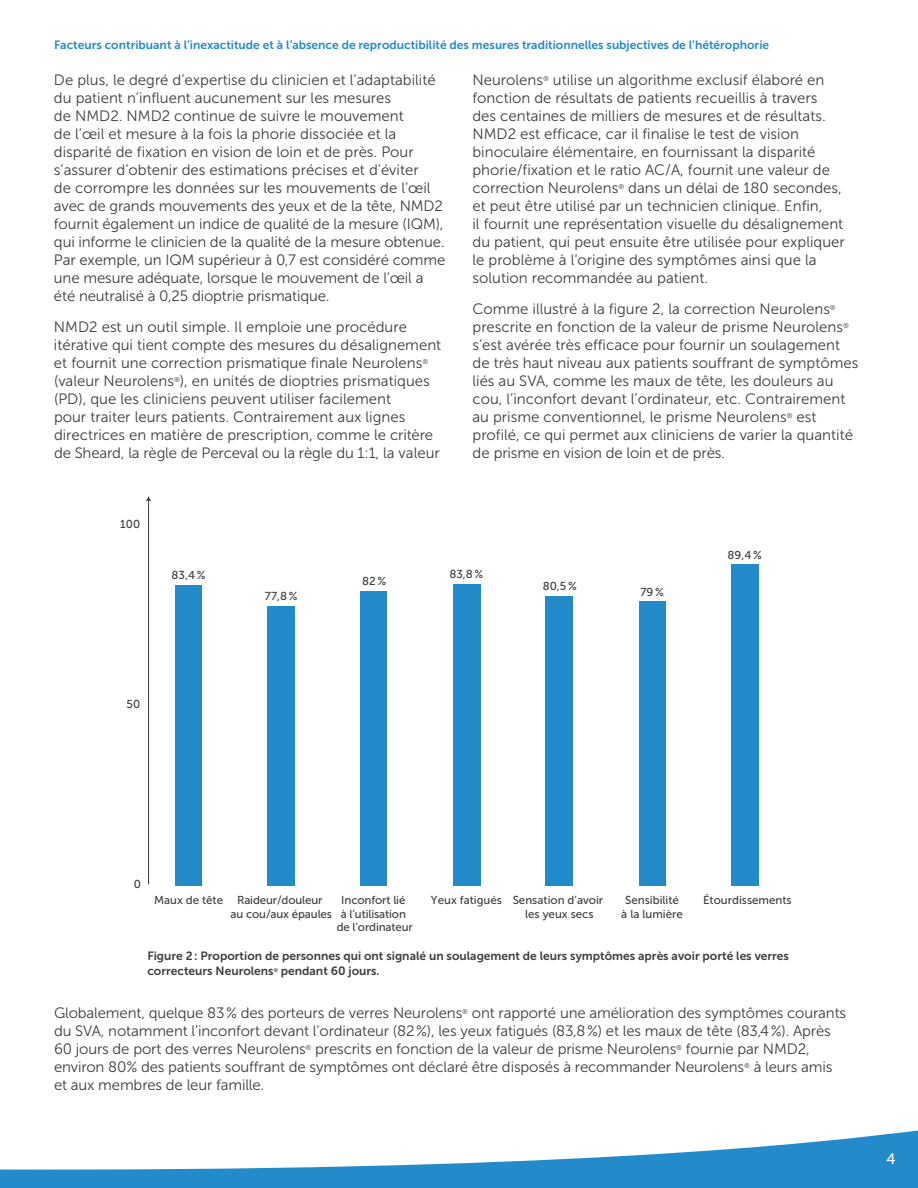
<style>
.page{position:relative;width:918px;height:1188px;background:#fff}
.page>*{position:absolute;margin:0;border:0;box-sizing:border-box;transform-origin:0 0}
.t1{font:15px/18px "Museo Sans 300";color:#3e3e3f}
.t2{font:15px "Museo Sans 500";color:#fff}
.t3{font:12px/14.4px "Museo Sans 700";color:#3e3e3f}
.t4{font:12px "Museo Sans 700";color:#248bcb}
.t5{font:11.55px/13.8px "Museo Sans 500";color:#3e3e3f}
.t6{font:5.25px "Museo Sans 700";color:#3e3e3f}
</style>
<div class="page">
<svg style="left:0;top:1130px;width:918px;height:58px"></svg>
<hr style="left:148px;top:500px;width:1px;height:385px;background:#3e3e3f">
<svg style="left:146px;top:496px;width:5px;height:5px"></svg>
<div style="left:175px;top:586px;width:27px;height:300px;background:#248bcb"></div>
<div style="left:268px;top:606px;width:27px;height:280px;background:#248bcb"></div>
<div style="left:360px;top:591px;width:27px;height:295px;background:#248bcb"></div>
<div style="left:453px;top:584px;width:27px;height:302px;background:#248bcb"></div>
<div style="left:546px;top:596px;width:27px;height:290px;background:#248bcb"></div>
<div style="left:639px;top:602px;width:27px;height:284px;background:#248bcb"></div>
<div style="left:731px;top:565px;width:27px;height:321px;background:#248bcb"></div>
<p class="t4" style="left:54px;top:38px;width:717px">Facteurs contribuant à l’inexactitude et à l’absence de reproductibilité des mesures traditionnelles subjectives de l’hétérophorie</p>
<p class="t1" style="left:54px;top:71px;width:393px">De plus, le degré d’expertise du clinicien et l’adaptabilité du patient n’influent aucunement sur les mesures<br>de NMD2. NMD2 continue de suivre le mouvement<br>de l’œil et mesure à la fois la phorie dissociée et la disparité de fixation en vision de loin et de près. Pour s’assurer d’obtenir des estimations précises et d’éviter<br>de corrompre les données sur les mouvements de l’œil avec de grands mouvements des yeux et de la tête, NMD2 fournit également un indice de qualité de la mesure (IQM), qui informe le clinicien de la qualité de la mesure obtenue.<br>Par exemple, un IQM supérieur à 0,7 est considéré comme une mesure adéquate, lorsque le mouvement de l’œil a été neutralisé à 0,25 dioptrie prismatique.</p>
<p class="t1" style="left:54px;top:318px;width:389px">NMD2 est un outil simple. Il emploie une procédure itérative qui tient compte des mesures du désalignement et fournit une correction prismatique finale Neurolens<sup>® </sup>(valeur Neurolens<sup>®</sup>), en unités de dioptries prismatiques (PD), que les cliniciens peuvent utiliser facilement<br>pour traiter leurs patients. Contrairement aux lignes directrices en matière de prescription, comme le critère de Sheard, la règle de Perceval ou la règle du 1 :1, la valeur</p>
<p class="t5" style="left:120px;top:517px;width:22px">100</p>
<p class="t1" style="left:472px;top:71px;width:374px">Neurolens<sup>®</sup> utilise un algorithme exclusif élaboré en fonction de résultats de patients recueillis à travers des centaines de milliers de mesures et de résultats.<br>NMD2 est efficace, car il finalise le test de vision binoculaire élémentaire, en fournissant la disparité phorie/fixation et le ratio AC/A, fournit une valeur de correction Neurolens<sup>®</sup> dans un délai de 180 secondes, et peut être utilisé par un technicien clinique. Enfin,<br>il fournit une représentation visuelle du désalignement du patient, qui peut ensuite être utilisée pour expliquer le problème à l’origine des symptômes ainsi que la solution recommandée au patient.</p>
<p class="t1" style="left:473px;top:300px;width:387px">Comme illustré à la figure 2, la correction Neurolens<sup>® </sup>prescrite en fonction de la valeur de prisme Neurolens<sup>® </sup>s’est avérée très efficace pour fournir un soulagement de très haut niveau aux patients souffrant de symptômes liés au SVA, comme les maux de tête, les douleurs au cou, l’inconfort devant l’ordinateur, etc. Contrairement au prisme conventionnel, le prisme Neurolens<sup>®</sup> est profilé, ce qui permet aux cliniciens de varier la quantité de prisme en vision de loin et de près.</p>
<p class="t5" style="left:728px;top:548px;width:36px">89,4 %</p>
<p class="t5" style="left:172px;top:568px;width:36px">83,4 %</p>
<p class="t5" style="left:127px;top:697px;width:15px">50</p>
<p class="t5" style="left:265px;top:589px;width:34px">77,8 %</p>
<p class="t5" style="left:362px;top:574px;width:26px">82%</p>
<p class="t5" style="left:449px;top:567px;width:36px">83,8 %</p>
<p class="t5" style="left:543px;top:579px;width:36px">80,5 %</p>
<p class="t5" style="left:641px;top:585px;width:25px">79%</p>
<p class="t5" style="left:134px;top:877px;width:9px">0</p>
<p class="t5" style="left:230px;top:893px;width:103px;text-indent:-76px">Maux de tête Raideur/douleur au cou/aux épaules</p>
<p class="t5" style="left:337px;top:893px;width:78px;text-align:center">Inconfort lié<br>à l’utilisation de l’ordinateur</p>
<p class="t5" style="left:525px;top:893px;width:80px;text-indent:-94px">Yeux fatigués Sensation d’avoir les yeux secs</p>
<p class="t5" style="left:625px;top:893px;width:55px">Sensibilité</p>
<p class="t5" style="left:703px;top:893px;width:90px">Étourdissements</p>
<p class="t5" style="left:621px;top:907px;width:63px">à la lumière</p>
<p class="t3" style="left:147px;top:949px;width:643px">Figure 2 : Proportion de personnes qui ont signalé un soulagement de leurs symptômes après avoir porté les verres correcteurs Neurolens</p>
<p class="t6" style="left:274px;top:967px;width:6px">®</p>
<p class="t3" style="left:281px;top:963px;width:100px">pendant 60 jours.</p>
<p class="t1" style="left:54px;top:1004px;width:794px">Globalement, quelque 83 % des porteurs de verres Neurolens<sup>®</sup> ont rapporté une amélioration des symptômes courants du SVA, notamment l’inconfort devant l’ordinateur (82 %), les yeux fatigués (83,8 %) et les maux de tête (83,4 %). Après 60 jours de port des verres Neurolens<sup>®</sup> prescrits en fonction de la valeur de prisme Neurolens<sup>®</sup> fournie par NMD2, environ 80 % des patients souffrant de symptômes ont déclaré être disposés à recommander Neurolens<sup>®</sup> à leurs amis et aux membres de leur famille.</p>
<p class="t2" style="left:886px;top:1150px;width:11px">4</p>
</div>
